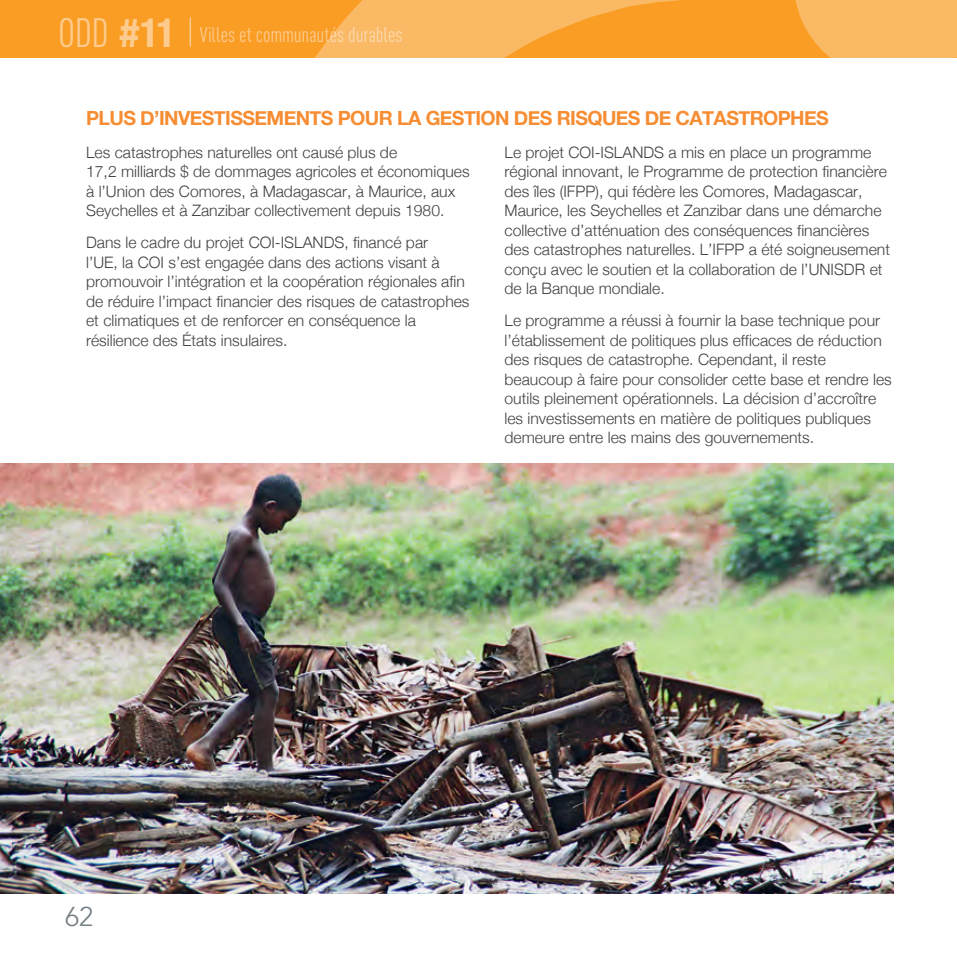
<style>
.page{position:relative;width:957px;height:957px;background:#fff}
.page>*{position:absolute;margin:0;border:0;box-sizing:border-box;transform-origin:0 0}
.t1{font:300 27px "Avenir";color:#727d84}
.t2{font:21px "DIN Cond";color:#fecb8f}
.t3{font:700 19.5px "Helvetica Neue";letter-spacing:-.03em;color:#f78d33}
.t4{font:300 15.75px/19.5px "Helvetica Neue";color:#414042}
.s1{font-size:40.5px}
.s2{font-family:"Helvetica Neue";font-weight:700;font-stretch:condensed;font-size:40.5px}
</style>
<div class="page">
<div style="left:0;top:0;width:957px;height:57px;background:#f99d25"></div>
<hr style="left:190px;top:17px;width:1px;height:30px;background:#fecb8f">
<img style="left:234px;top:0;width:723px;height:58px">
<img style="left:0;top:463px;width:893px;height:430px">
<h2 class="t2" style="left:58px;top:22px;width:346px"><span class="s1">ODD</span> <span class="s2">#11</span> Villes et communautés durables</h2>
<p class="t3" style="left:86px;top:106px;width:744px">PLUS D’INVESTISSEMENTS POUR LA GESTION DES RISQUES DE CATASTROPHES</p>
<p class="t4" style="left:86px;top:142px;width:385px">Les catastrophes naturelles ont causé plus de<br>17,2 milliards $ de dommages agricoles et économiques à l’Union des Comores, à Madagascar, à Maurice, aux Seychelles et à Zanzibar collectivement depuis 1980.</p>
<p class="t4" style="left:86px;top:233px;width:385px">Dans le cadre du projet COI-ISLANDS, financé par<br>l’UE, la COI s’est engagée dans des actions visant à promouvoir l’intégration et la coopération régionales afin de réduire l’impact financier des risques de catastrophes et climatiques et de renforcer en conséquence la résilience des États insulaires.</p>
<p class="t4" style="left:504px;top:142px;width:387px">Le projet COI-ISLANDS a mis en place un programme régional innovant, le Programme de protection financière des îles (IFPP), qui fédère les Comores, Madagascar, Maurice, les Seychelles et Zanzibar dans une démarche collective d’atténuation des conséquences financières des catastrophes naturelles. L’IFPP a été soigneusement conçu avec le soutien et la collaboration de l’UNISDR et de la Banque mondiale.</p>
<p class="t4" style="left:504px;top:311px;width:389px">Le programme a réussi à fournir la base technique pour l’établissement de politiques plus efficaces de réduction des risques de catastrophe. Cependant, il reste beaucoup à faire pour consolider cette base et rendre les outils pleinement opérationnels. La décision d’accroître les investissements en matière de politiques publiques demeure entre les mains des gouvernements.</p>
<h1 class="t1" style="left:65px;top:900px;width:29px">62</h1>
</div>
